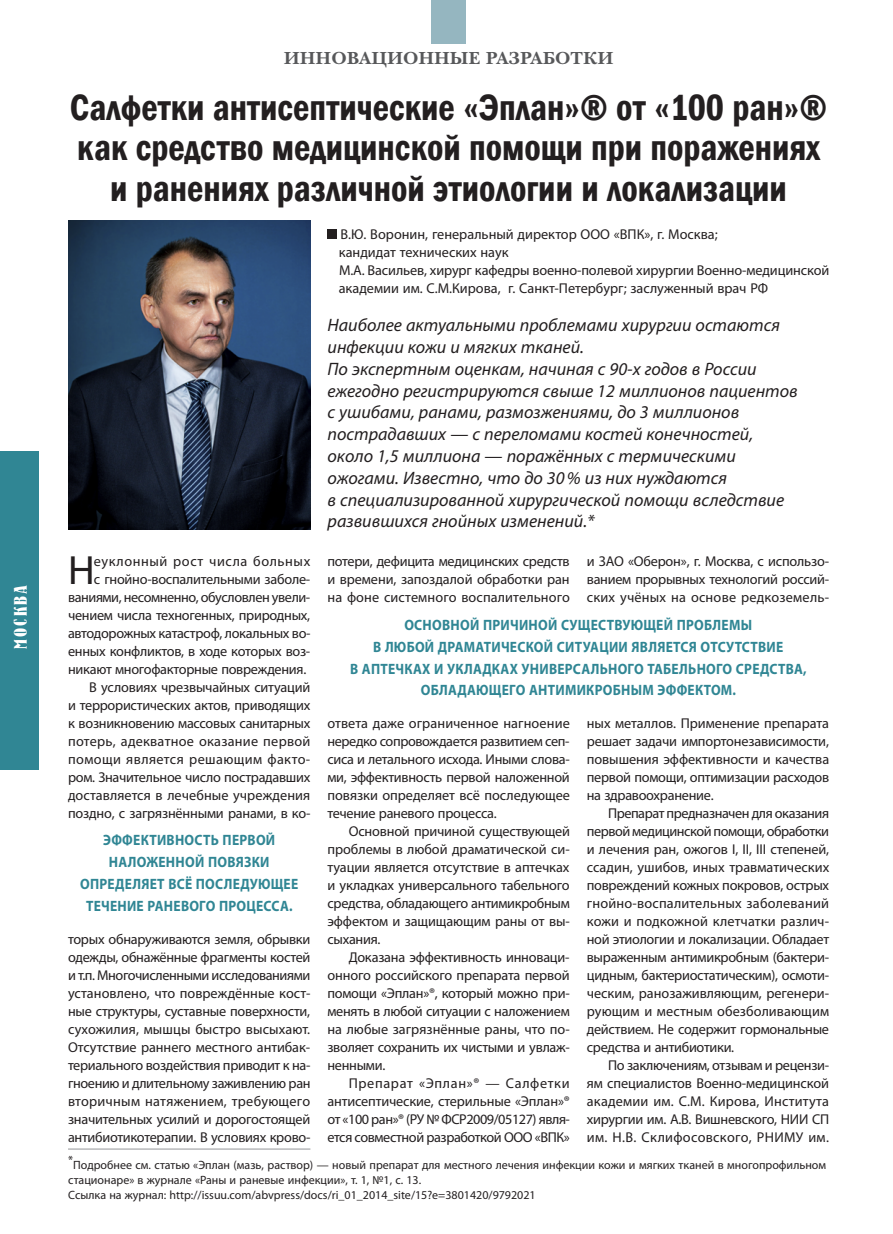
<style>
.page{position:relative;width:893px;height:1234px;background:#fff}
.page>*{position:absolute;margin:0;border:0;box-sizing:border-box;transform-origin:0 0}
.t1{font:40.95px "Myriad Pro";color:#231f20}
.t2{font:600 condensed 37.5px/40.5px "Franklin Gothic";color:#231f20;text-align:center;scale:.95 1}
.t3{font:italic 18px/21.8px "Myriad Pro";color:#231f20}
.t4{font:700 18px "New Baskerville C";color:#57585a}
.t5{font:18px "Bernhard C";letter-spacing:.12em;color:#fff}
.t6{font:18px "New Baskerville C";color:#231f20}
.t7{font:700 15px/21.8px "Myriad Pro";letter-spacing:.02em;color:#308694;text-align:center;scale:.9 1}
.t8{font:14.25px/18px "Myriad Pro";letter-spacing:-.015em;color:#231f20;text-align:justify}
.t9{font:12px/15px "Myriad Pro";color:#231f20}
.t10{font:9px "Myriad Pro";color:#231f20}
</style>
<div class="page">
<div style="left:0;top:451px;width:38px;height:318px;background:#308694"></div>
<div style="left:432px;top:0;width:34px;height:43px;background:#95b6c0"></div>
<div style="left:327px;top:229px;width:10px;height:9px;background:#231f20"></div>
<img style="left:68px;top:221px;width:242px;height:308px">
<hr style="left:68px;top:1148px;width:242px;height:1px;background:#939598">
<p class="t5" style="left:11px;top:648px;width:65px;rotate:-90deg">Москва</p>
<p class="t4" style="left:284px;top:47px;width:330px">Инновационные разработки</p>
<h2 class="t2" style="left:70px;top:87px;width:799px">Салфетки антисептические «Эплан»® от «100 ран»® как средство медицинской помощи при поражениях и ранениях различной этиологии и локализации</h2>
<p class="t8" style="left:339px;top:224px;width:492px;text-align:left">В.Ю. Воронин, генеральный директор ООО «ВПК», г. Москва;<br>кандидат технических наук<br>М.А. Васильев, хирург кафедры военно-полевой хирургии Военно-медицинской академии им. С.М.Кирова, г. Санкт-Петербург; заслуженный врач РФ</p>
<p class="t8" style="left:68px;top:551px;width:244px;text-align:right">еуклонный рост числа больных<br>с гнойно-воспалительными заболе&shy;ваниями, несомненно, обусловлен увели&shy;чением числа техногенных, природных, автодорожных катастроф, локальных во&shy;енных конфликтов, в ходе которых воз&shy;никают многофакторные повреждения.<br>В условиях чрезвычайных ситуаций<br>и террористических актов, приводящих к возникновению массовых санитарных потерь, адекватное оказание первой помощи является решающим факто&shy;ром. Значительное число пострадавших доставляется в лечебные учреждения поздно, с загрязнёнными ранами, в ко-</p>
<h1 class="t1" style="left:68px;top:544px;width:28px">Н</h1>
<p class="t7" style="left:80px;top:828px;width:244px">Эффективность первой наложенной повязки определяет всё последующее течение раневого процесса.</p>
<p class="t8" style="left:68px;top:929px;width:244px">торых обнаруживаются земля, обрывки одежды, обнажённые фрагменты костей и т.п. Многочисленными исследованиями установлено, что повреждённые кост&shy;ные структуры, суставные поверхности, сухожилия, мышцы быстро высыхают.<br>Отсутствие раннего местного антибак&shy;териального воздействия приводит к на&shy;гноению и длительному заживлению ран вторичным натяжением, требующего значительных усилий и дорогостоящей антибиотикотерапии. В условиях крово-</p>
<p class="t3" style="left:328px;top:314px;width:472px">Наиболее актуальными проблемами хирургии остаются инфекции кожи и мягких тканей.<br>По экспертным оценкам, начиная с 90-х годов в России ежегодно регистрируются свыше 12 миллионов пациентов с ушибами, ранами, размозжениями, до 3 миллионов пострадавших — с переломами костей конечностей, около 1,5 миллиона — поражённых с термическими ожогами. Известно, что до 30% из них нуждаются<br>в специализированной хирургической помощи вследствие развившихся гнойных изменений.*</p>
<p class="t8" style="left:327px;top:551px;width:244px">потери, дефицита медицинских средств и времени, запоздалой обработки ран на фоне системного воспалительного</p>
<p class="t8" style="left:587px;top:551px;width:244px">и ЗАО «Оберон», г. Москва, с использо&shy;ванием прорывных технологий россий&shy;ских учёных на основе редкоземель-</p>
<p class="t7" style="left:350px;top:613px;width:509px">Основной причиной существующей проблемы<br>в любой драматической ситуации является отсутствие<br>в аптечках и укладках универсального табельного средства, обладающего антимикробным эффектом.</p>
<p class="t8" style="left:327px;top:713px;width:244px">ответа даже ограниченное нагноение нередко сопровождается развитием сеп&shy;сиса и летального исхода. Иными слова&shy;ми, эффективность первой наложенной повязки определяет всё последующее течение раневого процесса.</p>
<p class="t8" style="left:327px;top:821px;width:244px;text-indent:21px">Основной причиной существующей проблемы в любой драматической си&shy;туации является отсутствие в аптечках и укладках универсального табельного средства, обладающего антимикробным эффектом и защищающим раны от вы&shy;сыхания.</p>
<p class="t8" style="left:327px;top:947px;width:244px;text-indent:21px">Доказана эффективность инноваци&shy;онного российского препарата первой помощи «Эплан»®, который можно при&shy;менять в любой ситуации с наложением на любые загрязнённые раны, что по&shy;зволяет сохранить их чистыми и увлаж&shy;ненными.</p>
<p class="t8" style="left:327px;top:1073px;width:244px;text-indent:21px">Препарат «Эплан»® — Салфетки антисептические, стерильные «Эплан»® от «100 ран»® (РУ № ФСР2009/05127) явля&shy;ется совместной разработкой ООО «ВПК»</p>
<p class="t8" style="left:587px;top:713px;width:244px">ных металлов. Применение препарата решает задачи импортонезависимости, повышения эффективности и качества первой помощи, оптимизации расходов на здравоохранение.</p>
<p class="t8" style="left:587px;top:803px;width:244px;text-indent:21px">Препарат предназначен для оказания первой медицинской помощи, обработки и лечения ран, ожогов I, II, III степеней, ссадин, ушибов, иных травматических повреждений кожных покровов, острых гнойно-воспалительных заболеваний кожи и подкожной клетчатки различ&shy;ной этиологии и локализации. Обладает выраженным антимикробным (бактери&shy;цидным, бактериостатическим), осмоти&shy;ческим, ранозаживляющим, регенери&shy;рующим и местным обезболивающим действием. Не содержит гормональные средства и антибиотики.</p>
<p class="t8" style="left:587px;top:1055px;width:244px;text-indent:21px">По заключениям, отзывам и рецензи&shy;ям специалистов Военно-медицинской академии им. С.М. Кирова, Института хирургии им. А.В. Вишневского, НИИ СП им. Н.В. Склифосовского, РНИМУ им.</p>
<p class="t9" style="left:68px;top:1156px;width:759px">*Подробнее см. статью «Эплан (мазь, раствор) — новый препарат для местного лечения инфекции кожи и мягких тканей в многопрофильном стационаре» в журнале «Раны и раневые инфекции», т. 1, №1, с. 13.<br>Ссылка на журнал: http://issuu.com/abvpress/docs/ri_01_2014_site/15?e=3801420/9792021</p>
<p class="t6" style="left:71px;top:1172px;width:11px">1</p>
<p class="t10" style="left:110px;top:1176px;width:84px">www.ktovmedicine.ru</p>
</div>
